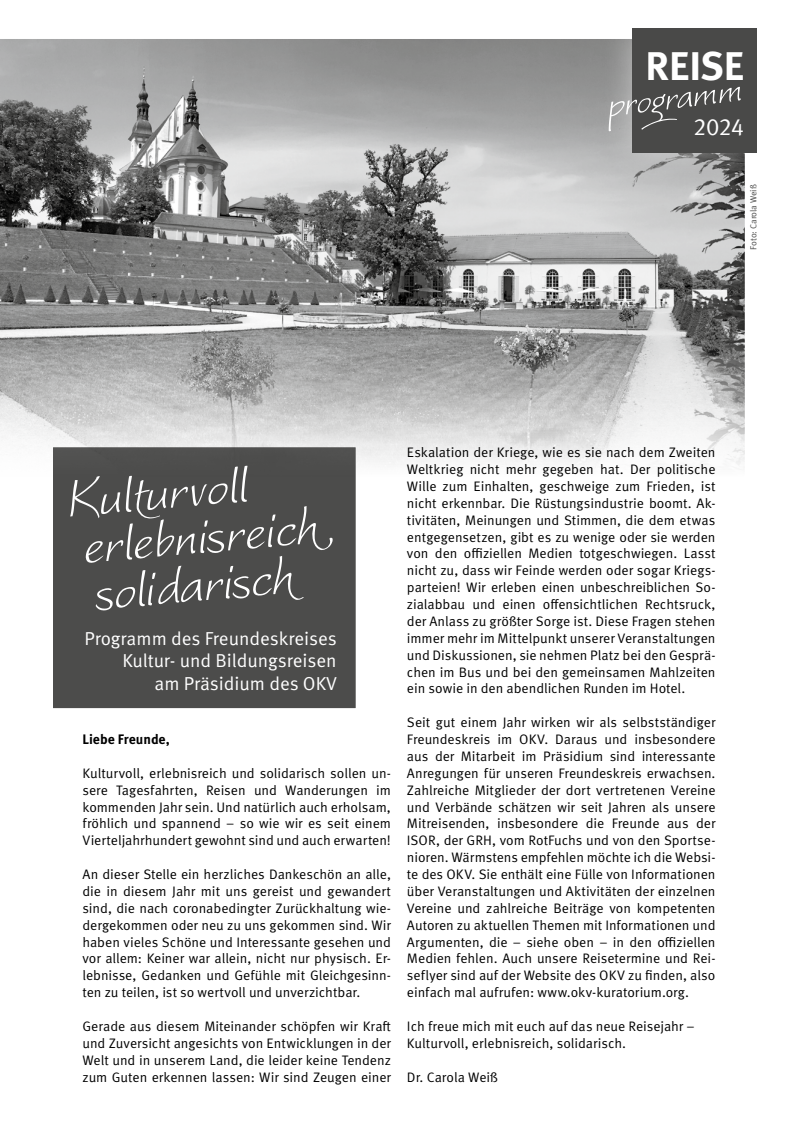
<style>
.page{position:relative;width:798px;height:1134px;background:#fff}
.page>*{position:absolute;margin:0;border:0;box-sizing:border-box;transform-origin:0 0}
.t1{font:italic 70px "Worstveld Sling Extra 2";color:#fff}
.t2{font:italic 50px "Worstveld Sling Extra 2";color:#fff}
.t3{font:700 40px "Meta Pro";letter-spacing:-.005em;color:#fff}
.t4{font:23.75px "Meta Pro Norm";color:#fff}
.t5{font:18.75px/22.5px "Meta Pro Norm";color:#fff;text-align:right}
.t6{font:13.75px/16.9px "Meta Pro Norm";letter-spacing:-.005em;color:#000;text-align:justify}
.t7{font:700 13.75px "Meta Pro";color:#000}
.t8{font:8.75px "Meta Pro Norm";letter-spacing:-.005em;color:#494948}
</style>
<div class="page">
<img style="left:0;top:39px;width:744px;height:437px">
<div style="left:53px;top:447px;width:302px;height:261px;background:#4c4c4b"></div>
<div style="left:598px;top:0;width:191px;height:186px;background:#fff;opacity:.5"></div>
<div style="left:632px;top:28px;width:124px;height:124px;background:#494948"></div>
<h3 class="t3" style="left:645px;top:34px;width:100px">REISE</h3>
<h3 class="t4" style="left:693px;top:109px;width:52px">2024</h3>
<h2 class="t2" style="left:603px;top:81px;width:142px;rotate:-7deg">programm</h2>
<p class="t8" style="left:746px;top:250px;width:67px;rotate:-90deg">Foto: Carola Weiß</p>
<h1 class="t1" style="left:61px;top:466px;width:183px;rotate:-5deg">Kulturvoll</h1>
<h1 class="t1" style="left:79px;top:512px;width:255px;rotate:-5deg">erlebnisreich,</h1>
<h1 class="t1" style="left:92px;top:559px;width:199px;rotate:-5deg">solidarisch</h1>
<h3 class="t5" style="left:84px;top:626px;width:254px">Programm des Freundeskreises<br>Kultur- und Bildungsreisen<br>am Präsidium des OKV</h3>
<p class="t7" style="left:82px;top:728px;width:89px">Liebe Freunde,</p>
<p class="t6" style="left:82px;top:764px;width:310px">Kulturvoll, erlebnisreich und solidarisch sollen un&shy;sere Tagesfahrten, Reisen und Wanderungen im kommenden Jahr sein. Und natürlich auch erholsam, fröhlich und spannend – so wie wir es seit einem Vierteljahrhundert gewohnt sind und auch erwarten!</p>
<p class="t6" style="left:82px;top:865px;width:310px">An dieser Stelle ein herzliches Dankeschön an alle, die in diesem Jahr mit uns gereist und gewandert sind, die nach coronabedingter Zurückhaltung wie&shy;dergekommen oder neu zu uns gekommen sind. Wir haben vieles Schöne und Interessante gesehen und vor allem: Keiner war allein, nicht nur physisch. Er&shy;lebnisse, Gedanken und Gefühle mit Gleichgesinn&shy;ten zu teilen, ist so wertvoll und unverzichtbar.</p>
<p class="t6" style="left:82px;top:1017px;width:310px">Gerade aus diesem Miteinander schöpfen wir Kraft und Zuversicht angesichts von Entwicklungen in der Welt und in unserem Land, die leider keine Tendenz zum Guten erkennen lassen: Wir sind Zeugen einer</p>
<p class="t6" style="left:407px;top:443px;width:310px">Eskalation der Kriege, wie es sie nach dem Zweiten Weltkrieg nicht mehr gegeben hat. Der politische Wille zum Einhalten, geschweige zum Frieden, ist nicht erkennbar. Die Rüstungsindustrie boomt. Ak&shy;tivitäten, Meinungen und Stimmen, die dem etwas entgegensetzen, gibt es zu wenige oder sie werden von den offiziellen Medien totgeschwiegen. Lasst nicht zu, dass wir Feinde werden oder sogar Kriegs&shy;parteien! Wir erleben einen unbeschreiblichen So&shy;zialabbau und einen offensichtlichen Rechtsruck, der Anlass zu größter Sorge ist. Diese Fragen stehen immer mehr im Mittelpunkt unserer Veranstaltungen und Diskussionen, sie nehmen Platz bei den Gesprä&shy;chen im Bus und bei den gemeinsamen Mahlzeiten ein sowie in den abendlichen Runden im Hotel.</p>
<p class="t6" style="left:407px;top:713px;width:310px">Seit gut einem Jahr wirken wir als selbstständiger Freundeskreis im OKV. Daraus und insbesondere aus der Mitarbeit im Präsidium sind interessante Anregungen für unseren Freundeskreis erwachsen.<br>Zahlreiche Mitglieder der dort vertretenen Vereine und Verbände schätzen wir seit Jahren als unsere Mitreisenden, insbesondere die Freunde aus der ISOR, der GRH, vom RotFuchs und von den Sportse&shy;nioren. Wärmstens empfehlen möchte ich die Websi&shy;te des OKV. Sie enthält eine Fülle von Informationen über Veranstaltungen und Aktivitäten der einzelnen Vereine und zahlreiche Beiträge von kompetenten Autoren zu aktuellen Themen mit Informationen und Argumenten, die – siehe oben – in den offiziellen Medien fehlen. Auch unsere Reisetermine und Rei&shy;seflyer sind auf der Website des OKV zu finden, also einfach mal aufrufen: www.okv-kuratorium.org.</p>
<p class="t6" style="left:407px;top:1017px;width:289px">Ich freue mich mit euch auf das neue Reisejahr –<br>Kulturvoll, erlebnisreich, solidarisch.</p>
<p class="t6" style="left:407px;top:1067px;width:93px">Dr. Carola Weiß</p>
</div>
